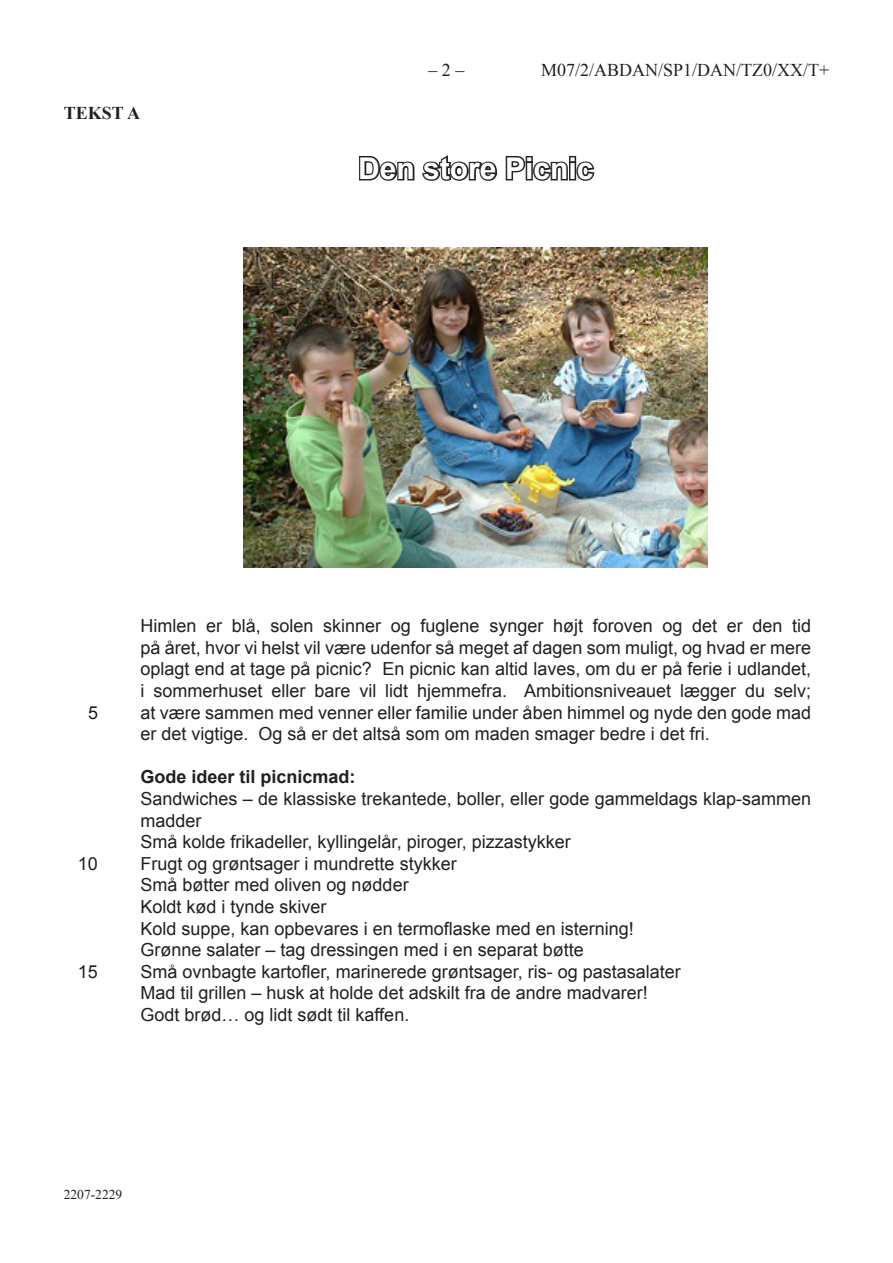
<style>
.page{position:relative;width:893px;height:1263px;background:#fff}
.page>*{position:absolute;margin:0;border:0;box-sizing:border-box;transform-origin:0 0}
.t1{font:700 30px "Arial";color:#fff}
.t2{font:18px/21.6px "Arial";color:#231f20;text-align:justify}
.t3{font:18px "Times New Roman";color:#231f20}
.t4{font:700 18px "Arial";color:#231f20}
.t5{font:700 18px "Times New Roman";color:#231f20}
.t6{font:13.5px "Times New Roman";color:#231f20}
</style>
<div class="page">
<svg style="left:359px;top:155px;width:236px;height:26px"></svg>
<img style="left:244px;top:247px;width:464px;height:320px">
<p class="t5" style="left:64px;top:100px;width:78px">TEKST A</p>
<p class="t3" style="left:428px;top:58px;width:37px">– –</p>
<p class="t3" style="left:541px;top:58px;width:290px">M07/2/ABDAN/SP1/DAN/TZ0/XX/T+</p>
<h1 class="t1" style="left:358px;top:149px;width:237px">Den store Picnic</h1>
<p class="t2" style="left:88px;top:702px;width:12px">5</p>
<p class="t2" style="left:78px;top:853px;width:22px">10</p>
<p class="t2" style="left:78px;top:961px;width:22px">15</p>
<p class="t2" style="left:141px;top:615px;width:672px">Himlen er blå, solen skinner og fuglene synger højt foroven og det er den tid på året, hvor vi helst vil være udenfor så meget af dagen som muligt, og hvad er mere oplagt end at tage på picnic? En picnic kan altid laves, om du er på ferie i udlandet, i sommerhuset eller bare vil lidt hjemmefra. Ambitionsniveauet lægger du selv; at være sammen med venner eller familie under åben himmel og nyde den gode mad er det vigtige. Og så er det altså som om maden smager bedre i det fri.</p>
<p class="t4" style="left:141px;top:765px;width:217px">Gode ideer til picnicmad:</p>
<p class="t2" style="left:141px;top:788px;width:672px;text-align:left">Sandwiches – de klassiske trekantede, boller, eller gode gammeldags klap-sammen madder<br>Små kolde frikadeller, kyllingelår, piroger, pizzastykker<br>Frugt og grøntsager i mundrette stykker<br>Små bøtter med oliven og nødder<br>Koldt kød i tynde skiver<br>Kold suppe, kan opbevares i en termoflaske med en isterning!<br>Grønne salater – tag dressingen med i en separat bøtte<br>Små ovnbagte kartofler, marinerede grøntsager, ris- og pastasalater<br>Mad til grillen – husk at holde det adskilt fra de andre madvarer!<br>Godt brød… og lidt sødt til kaffen.</p>
<p class="t6" style="left:64px;top:1185px;width:60px">2207-2229</p>
</div>
